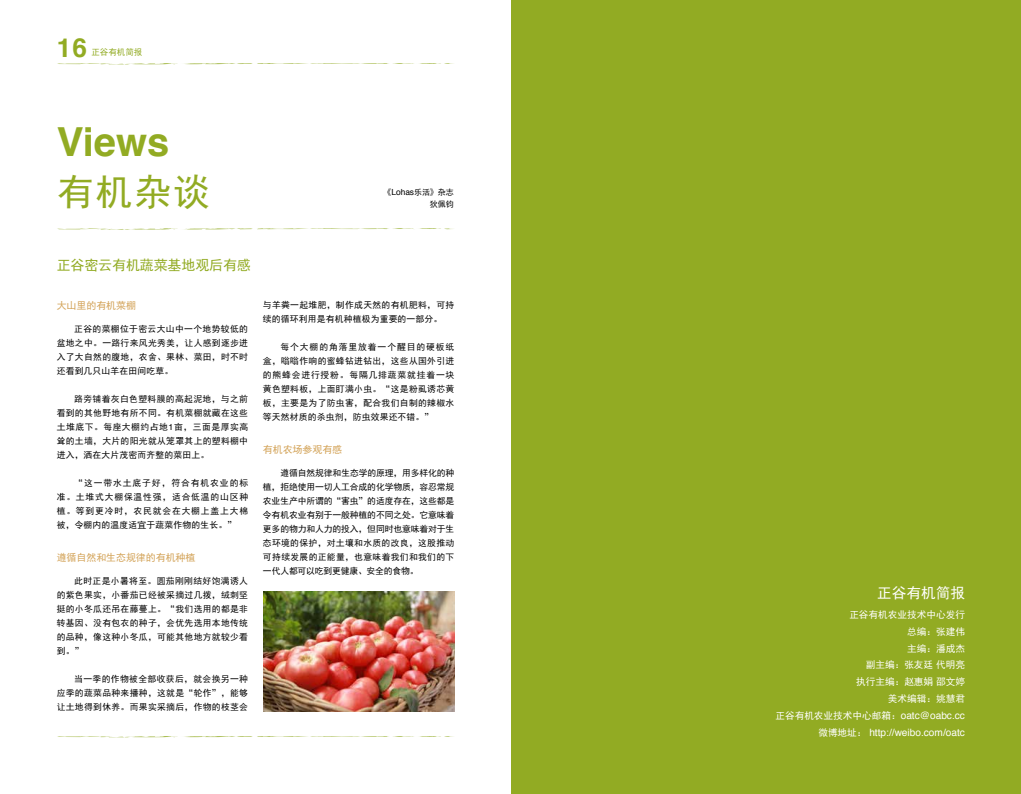
<style>
.page{position:relative;width:1021px;height:794px;background:#fff}
.page>*{position:absolute;margin:0;border:0;box-sizing:border-box;transform-origin:0 0}
.t1{font:700 40px "Helvetica";color:#92ab23}
.t2{font:37px "Sim Hei";color:#92ab23}
.t3{font:700 26.2px "Helvetica";color:#92ab23}
.t4{font:14.6px "Sim Hei";color:#fff}
.t5{font:14px "Sim Hei";letter-spacing:-.01em;color:#92ab23}
.t6{font:10.1px "Helvetica";color:#fff}
.t7{font:10px "Sim Hei";letter-spacing:-.01em;color:#d3a358}
.t8{font:9.6px/16.9px "Sim Hei";color:#fff;text-align:right}
.t9{font:8.8px/14px "Sim Hei";letter-spacing:.035em;color:#000;text-align:justify}
.t10{font:8.5px "Sim Hei";color:#92ab23}
.t11{font:8px/12.3px "Sim Hei";letter-spacing:-.01em;color:#000;text-align:right}
.s1{font-family:"Helvetica";font-size:8.4px}
.s2{font-family:"Helvetica"}
.s3{font-family:"Helvetica";font-size:10.1px}
.s4{font-family:"Sim Hei";font-size:9.6px}
</style>
<div class="page">
<svg style="left:57px;top:63px;width:397px;height:2px"></svg>
<div style="left:511px;top:0;width:509px;height:794px;background:#92ab23"></div>
<svg style="left:57px;top:228px;width:397px;height:2px"></svg>
<svg style="left:57px;top:736px;width:397px;height:2px"></svg>
<img style="left:263px;top:591px;width:192px;height:120px">
<h3 class="t3" style="left:57px;top:26px;width:32px">16</h3>
<p class="t10" style="left:91px;top:48px;width:52px">正谷有机简报</p>
<h1 class="t1" style="left:57px;top:109px;width:114px">Views</h1>
<h2 class="t2" style="left:57px;top:173px;width:155px">有机杂谈</h2>
<p class="t11" style="left:383px;top:186px;width:72px">《<span class="s1">Lohas</span>乐活》杂志狄佩钧</p>
<h3 class="t5" style="left:57px;top:258px;width:196px">正谷密云有机蔬菜基地观后有感</h3>
<p class="t7" style="left:57px;top:300px;width:81px">大山里的有机菜棚</p>
<p class="t9" style="left:57px;top:321px;width:193px;text-indent:18px">正谷的菜棚位于密云大山中一个地势较低的盆地之中。一路行来风光秀美，让人感到逐步进入了大自然的腹地，农舍、果林、菜田，时不时还看到几只山羊在田间吃草。</p>
<p class="t9" style="left:57px;top:391px;width:193px;text-indent:18px">路旁铺着灰白色塑料膜的高起泥地，与之前看到的其他野地有所不同。有机菜棚就藏在这些土堆底下。每座大棚约占地<span class="s2">1</span>亩，三面是厚实高耸的土墙，大片的阳光就从笼罩其上的塑料棚中进入，洒在大片茂密而齐整的菜田上。</p>
<p class="t9" style="left:57px;top:475px;width:193px;text-indent:18px">“这一带水土底子好，符合有机农业的标准。土堆式大棚保温性强，适合低温的山区种植。等到更冷时，农民就会在大棚上盖上大棉被，令棚内的温度适宜于蔬菜作物的生长。”</p>
<p class="t7" style="left:57px;top:552px;width:140px">遵循自然和生态规律的有机种植</p>
<p class="t9" style="left:57px;top:573px;width:193px;text-indent:18px">此时正是小暑将至。圆茄刚刚结好饱满诱人的紫色果实，小番茄已经被采摘过几拨，绒刺坚挺的小冬瓜还吊在藤蔓上。“我们选用的都是非转基因、没有包衣的种子，会优先选用本地传统的品种，像这种小冬瓜，可能其他地方就较少看到。”</p>
<p class="t9" style="left:57px;top:671px;width:193px;text-indent:18px">当一季的作物被全部收获后，就会换另一种应季的蔬菜品种来播种，这就是“轮作”，能够让土地得到休养。而果实采摘后，作物的枝茎会</p>
<p class="t9" style="left:263px;top:298px;width:193px">与羊粪一起堆肥，制作成天然的有机肥料，可持续的循环利用是有机种植极为重要的一部分。</p>
<p class="t9" style="left:263px;top:340px;width:193px;text-indent:18px">每个大棚的角落里放着一个醒目的硬板纸盒，嗡嗡作响的蜜蜂钻进钻出，这些从国外引进的熊蜂会进行授粉。每隔几排蔬菜就挂着一块黄色塑料板，上面盯满小虫。“这是粉虱诱芯黄板，主要是为了防虫害，配合我们自制的辣椒水等天然材质的杀虫剂，防虫效果还不错。”</p>
<p class="t7" style="left:263px;top:444px;width:81px">有机农场参观有感</p>
<p class="t9" style="left:263px;top:466px;width:193px;text-indent:18px">遵循自然规律和生态学的原理，用多样化的种植，拒绝使用一切人工合成的化学物质，容忍常规农业生产中所谓的“害虫”的适度存在，这些都是令有机农业有别于一般种植的不同之处。它意味着更多的物力和人力的投入，但同时也意味着对于生态环境的保护，对土壤和水质的改良，这股推动可持续发展的正能量，也意味着我们和我们的下一代人都可以吃到更健康、安全的食物。</p>
<h3 class="t4" style="left:877px;top:586px;width:89px">正谷有机简报</h3>
<p class="t8" style="left:775px;top:606px;width:191px">正谷有机农业技术中心发行<br>总编：张建伟<br>主编：潘成杰<br>副主编：张友廷代明亮<br>执行主编：赵惠娟邵文婷<br>美术编辑：姚慧君<br>正谷有机农业技术中心邮箱：<span class="s3">oatc@oabc.cc</span></p>
<p class="t6" style="left:818px;top:724px;width:148px"><span class="s4">微博地址：</span> http://weibo.com/oatc</p>
</div>
